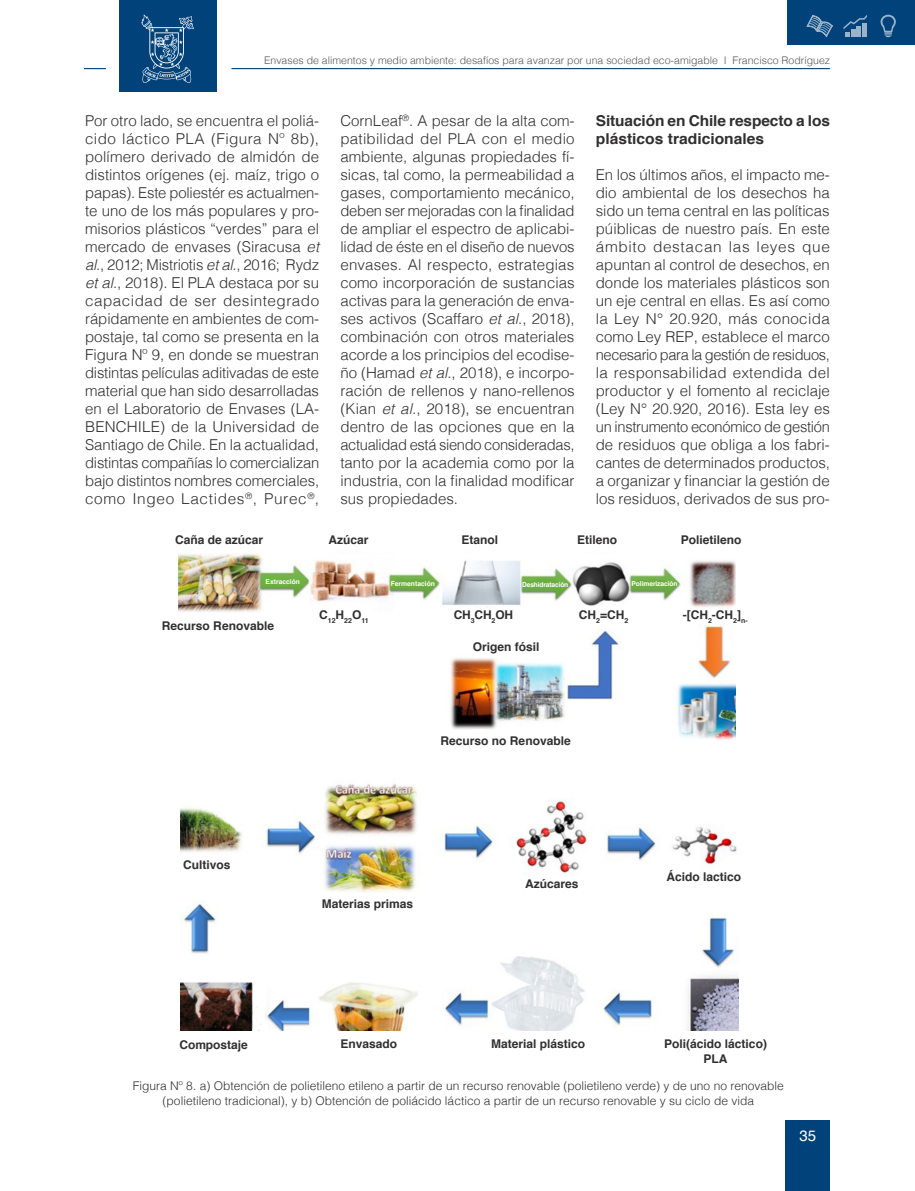
<style>
.page{position:relative;width:915px;height:1191px;background:#fff}
.page>*{position:absolute;margin:0;border:0;box-sizing:border-box;transform-origin:0 0}
.contenidos{font:300 15px/18px "Helvetica";color:#312f30;text-align:justify}
.Subtitulo_Contenidos{font:700 15px/18px "Helvetica";letter-spacing:-.01em;color:#312f30}
.t1{font:15px "Helvetica";color:#fff}
.Pie_de_Foto{font:700 12px "Helvetica";color:#312f30}
.Pie_de_Foto-2{font:300 12px "Helvetica";color:#312f30}
.Encabezado_texto{font:300 10.5px "Helvetica";color:#57585a}
.Pie_de_Foto-3{font:700 7.05px "Helvetica";color:#312f30}
.Pie_de_Foto-4{font:700 6.75px "Helvetica";letter-spacing:-.01em;color:#fff}
.s1{font-style:italic}
</style>
<div class="page">
<hr style="left:231px;top:68px;width:598px;height:1px;background:#004279">
<svg style="left:84px;top:68px;width:22px;height:1px"></svg>
<div style="left:785px;top:1120px;width:44px;height:71px;background:#004279"></div>
<div style="left:119px;top:0;width:97px;height:91px;background:#004279"></div>
<div style="left:787px;top:0;width:127px;height:45px;background:#004279"></div>
<svg style="left:880px;top:15px;width:15px;height:22px"></svg>
<svg style="left:843px;top:16px;width:23px;height:21px"></svg>
<svg style="left:806px;top:15px;width:26px;height:23px"></svg>
<svg style="left:141px;top:15px;width:53px;height:68px"></svg>
<img style="left:180px;top:784px;width:557px;height:246px">
<img style="left:178px;top:553px;width:557px;height:187px">
<p class="Encabezado_texto" style="left:264px;top:51px;width:567px">Envases de alimentos y medio ambiente: desafíos para avanzar por una sociedad eco-amigable I Francisco Rodríguez</p>
<p class="contenidos" style="left:85px;top:110px;width:236px">Por otro lado, se encuentra el poliá&shy;cido láctico PLA (Figura Nº 8b), polímero derivado de almidón de distintos orígenes (ej. maíz, trigo o papas). Este poliestér es actualmen&shy;te uno de los más populares y pro&shy;misorios plásticos “verdes” para el mercado de envases (Siracusa <span class="s1">et al</span>., 2012; Mistriotis <span class="s1">et al</span>., 2016; Rydz <span class="s1">et al</span>., 2018). El PLA destaca por su capacidad de ser desintegrado rápidamente en ambientes de com&shy;postaje, tal como se presenta en la Figura Nº 9, en donde se muestran distintas películas aditivadas de este material que han sido desarrolladas en el Laboratorio de Envases (LA-BENCHILE) de la Universidad de Santiago de Chile. En la actualidad, distintas compañías lo comercializan bajo distintos nombres comerciales, como Ingeo Lactides<sup>®</sup>, Purec<sup>®</sup>,</p>
<p class="contenidos" style="left:340px;top:110px;width:236px">CornLeaf<sup>®</sup>. A pesar de la alta com&shy;patibilidad del PLA con el medio ambiente, algunas propiedades fí&shy;sicas, tal como, la permeabilidad a gases, comportamiento mecánico, deben ser mejoradas con la finalidad de ampliar el espectro de aplicabi&shy;lidad de éste en el diseño de nuevos envases. Al respecto, estrategias como incorporación de sustancias activas para la generación de enva&shy;ses activos (Scaffaro <span class="s1">et al</span>., 2018), combinación con otros materiales acorde a los principios del ecodise&shy;ño (Hamad <span class="s1">et al</span>., 2018), e incorpo&shy;ración de rellenos y nano-rellenos (Kian <span class="s1">et al</span>., 2018), se encuentran dentro de las opciones que en la actualidad está siendo consideradas, tanto por la academia como por la industria, con la finalidad modificar sus propiedades.</p>
<p class="Subtitulo_Contenidos" style="left:595px;top:112px;width:235px">Situación en Chile respecto a los plásticos tradicionales</p>
<p class="contenidos" style="left:595px;top:165px;width:235px">En los últimos años, el impacto me&shy;dio ambiental de los desechos ha sido un tema central en las políticas púiblicas de nuestro país. En este ámbito destacan las leyes que apuntan al control de desechos, en donde los materiales plásticos son un eje central en ellas. Es así como la Ley N° 20.920, más conocida como Ley REP, establece el marco necesario para la gestión de residuos, la responsabilidad extendida del productor y el fomento al reciclaje (Ley N° 20.920, 2016). Esta ley es un instrumento económico de gestión de residuos que obliga a los fabri&shy;cantes de determinados productos, a organizar y financiar la gestión de los residuos, derivados de sus pro-</p>
<p class="Pie_de_Foto" style="left:175px;top:530px;width:90px">Caña de azúcar</p>
<p class="Pie_de_Foto" style="left:328px;top:530px;width:42px">Azúcar</p>
<p class="Pie_de_Foto" style="left:461px;top:530px;width:38px">Etanol</p>
<p class="Pie_de_Foto" style="left:577px;top:530px;width:42px">Etileno</p>
<p class="Pie_de_Foto" style="left:680px;top:530px;width:62px">Polietileno</p>
<p class="Pie_de_Foto-4" style="left:265px;top:576px;width:36px">Extracción</p>
<p class="Pie_de_Foto-4" style="left:390px;top:578px;width:46px">Fermentación</p>
<p class="Pie_de_Foto-4" style="left:522px;top:579px;width:48px">Deshidratación</p>
<p class="Pie_de_Foto-4" style="left:631px;top:578px;width:48px">Polimerización</p>
<p class="Pie_de_Foto" style="left:162px;top:615px;width:114px">Recurso Renovable</p>
<p class="Pie_de_Foto" style="left:183px;top:854px;width:49px">Cultivos</p>
<p class="Pie_de_Foto-3" style="left:319px;top:615px;width:51px"><sup>C</sup>12<sup>H</sup>22<sup>O</sup>11</p>
<p class="Pie_de_Foto" style="left:453px;top:605px;width:61px">CH<sub>3</sub>CH<sub>2</sub>OH</p>
<p class="Pie_de_Foto" style="left:578px;top:605px;width:51px">CH<sub>2</sub>=CH<sub>2</sub></p>
<p class="Pie_de_Foto" style="left:682px;top:605px;width:67px">-[CH<sub>2</sub>-CH<sub>2</sub>]<sub>n-</sub></p>
<p class="Pie_de_Foto" style="left:472px;top:637px;width:68px">Origen fósil</p>
<p class="Pie_de_Foto" style="left:440px;top:731px;width:132px">Recurso no Renovable</p>
<p class="Pie_de_Foto" style="left:322px;top:894px;width:93px">Materias primas</p>
<p class="Pie_de_Foto" style="left:525px;top:874px;width:55px">Azúcares</p>
<p class="Pie_de_Foto" style="left:666px;top:867px;width:76px">Ácido lactico</p>
<p class="Pie_de_Foto" style="left:179px;top:1035px;width:70px">Compostaje</p>
<p class="Pie_de_Foto" style="left:340px;top:1034px;width:58px">Envasado</p>
<p class="Pie_de_Foto" style="left:491px;top:1034px;width:96px">Material plástico</p>
<p class="Pie_de_Foto" style="left:664px;top:1034px;width:104px">Poli(ácido láctico)</p>
<p class="Pie_de_Foto" style="left:703px;top:1049px;width:25px">PLA</p>
<p class="Pie_de_Foto-2" style="left:133px;top:1075px;width:652px">Figura Nº 8. a) Obtención de polietileno etileno a partir de un recurso renovable (polietileno verde) y de uno no renovable</p>
<p class="Pie_de_Foto-2" style="left:163px;top:1090px;width:592px">(polietileno tradicional), y b) Obtención de poliácido láctico a partir de un recurso renovable y su ciclo de vida</p>
<p class="t1" style="left:799px;top:1123px;width:18px">35</p>
</div>
